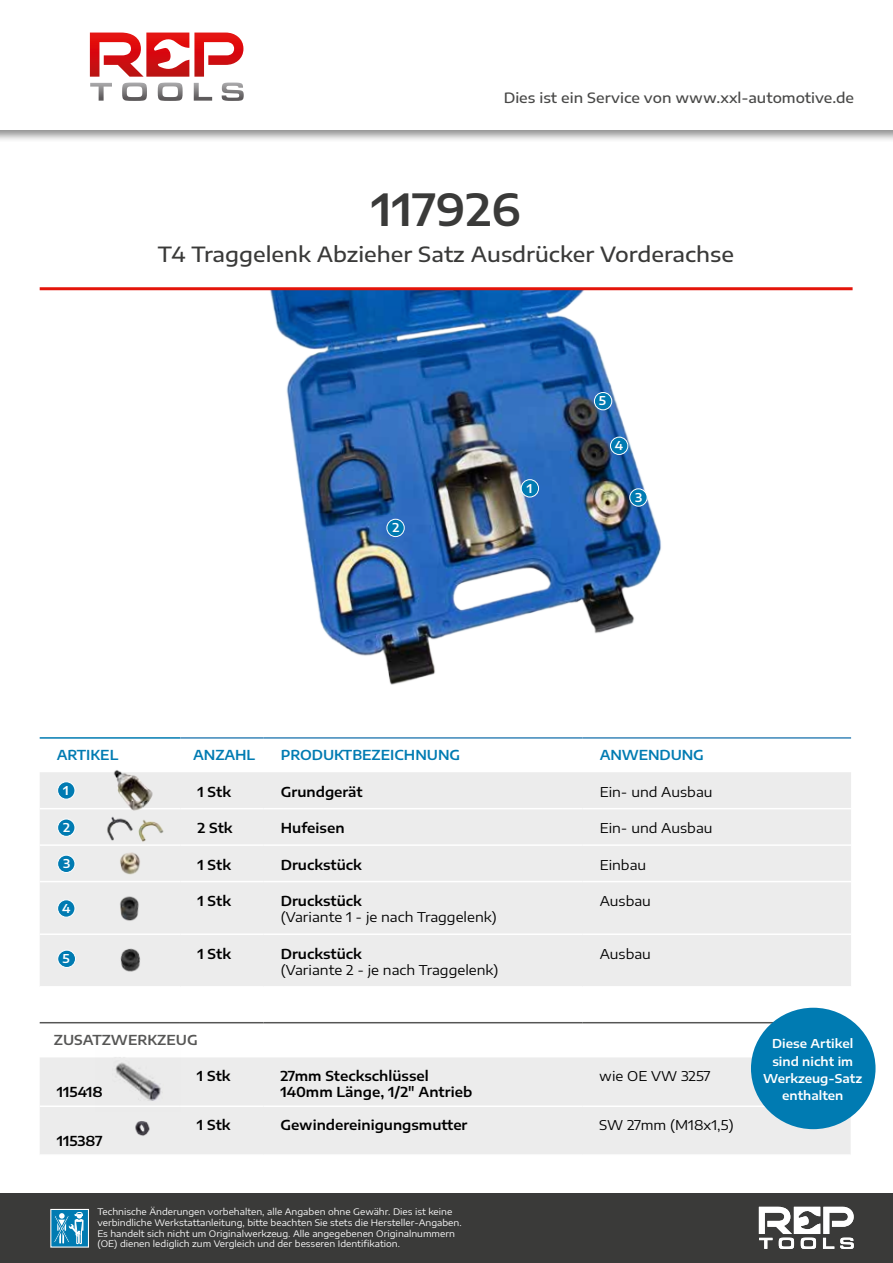
<style>
.page{position:relative;width:893px;height:1263px;background:#fff}
.page>*{position:absolute;margin:0;border:0;box-sizing:border-box;transform-origin:0 0}
.t1{font:600 43.5px "Encode Sans Expanded";letter-spacing:-.005em;color:#3a3a39}
.t2{font:500 21px "Encode Sans Expanded";color:#3a3a39}
.t3{font:500 14.25px "Encode Sans Expanded";color:#484847}
.t4{font:600 13.5px/16.2px "Encode Sans Expanded";color:#000}
.t5{font:13.5px "Encode Sans Expanded";color:#000}
.t6{font:600 13.5px "Encode Sans Expanded";color:#007bb2}
.t7{font:600 13.5px "Encode Sans Expanded";color:#565655}
.t8{font:600 12px/17.1px "Encode Sans Expanded";color:#fff;text-align:center}
.t9{font:9px/10.8px "Encode Sans Expanded";color:#fff}
</style>
<div class="page">
<div style="left:0;top:0;width:893px;height:143px;background:#000;opacity:.45"></div>
<div style="left:0;top:0;width:893px;height:130px;background:#fff"></div>
<div style="left:0;top:1193px;width:893px;height:70px;background:#3a3a39"></div>
<div style="left:51px;top:1209px;width:37px;height:38px;background:#007bb2"></div>
<div style="left:50px;top:1209px;width:39px;height:38px;border:1px solid #fff"></div>
<svg style="left:54px;top:1212px;width:29px;height:32px"></svg>
<svg style="left:759px;top:1207px;width:95px;height:42px"></svg>
<svg style="left:90px;top:33px;width:153px;height:44px"></svg>
<svg style="left:90px;top:83px;width:22px;height:18px"></svg>
<svg style="left:122px;top:83px;width:25px;height:18px"></svg>
<svg style="left:158px;top:83px;width:25px;height:18px"></svg>
<svg style="left:194px;top:83px;width:18px;height:18px"></svg>
<svg style="left:222px;top:83px;width:22px;height:18px"></svg>
<img style="left:41px;top:290px;width:812px;height:395px">
<div style="left:40px;top:772px;width:811px;height:214px;background:#ececec"></div>
<hr style="left:40px;top:808px;width:140px;height:1px;background:#fff">
<hr style="left:180px;top:808px;width:84px;height:1px;background:#fff">
<hr style="left:264px;top:808px;width:319px;height:1px;background:#fff">
<hr style="left:583px;top:808px;width:268px;height:1px;background:#fff">
<hr style="left:40px;top:844px;width:140px;height:2px;background:#fff">
<hr style="left:180px;top:844px;width:84px;height:2px;background:#fff">
<hr style="left:264px;top:844px;width:319px;height:2px;background:#fff">
<hr style="left:583px;top:844px;width:268px;height:2px;background:#fff">
<hr style="left:40px;top:881px;width:140px;height:1px;background:#fff">
<hr style="left:180px;top:881px;width:84px;height:1px;background:#fff">
<hr style="left:264px;top:881px;width:319px;height:1px;background:#fff">
<hr style="left:583px;top:881px;width:268px;height:1px;background:#fff">
<hr style="left:40px;top:933px;width:140px;height:2px;background:#fff">
<hr style="left:180px;top:933px;width:84px;height:2px;background:#fff">
<hr style="left:264px;top:933px;width:319px;height:2px;background:#fff">
<hr style="left:583px;top:933px;width:268px;height:2px;background:#fff">
<hr style="left:40px;top:737px;width:140px;height:2px;background:#007bb2">
<hr style="left:180px;top:737px;width:84px;height:2px;background:#3a86b9">
<hr style="left:264px;top:737px;width:319px;height:2px;background:#3a86b9">
<hr style="left:583px;top:737px;width:268px;height:2px;background:#3a86b9">
<div style="left:58px;top:782px;width:17px;height:17px;background:#007bb2;border-radius:50%"></div>
<div style="left:57px;top:781px;width:18px;height:18px;border:1px solid #fff;border-radius:50%"></div>
<div style="left:58px;top:819px;width:17px;height:17px;background:#007bb2;border-radius:50%"></div>
<div style="left:57px;top:818px;width:18px;height:19px;border:1px solid #fff;border-radius:50%"></div>
<div style="left:58px;top:855px;width:17px;height:17px;background:#007bb2;border-radius:50%"></div>
<div style="left:57px;top:855px;width:18px;height:18px;border:1px solid #fff;border-radius:50%"></div>
<div style="left:58px;top:900px;width:17px;height:17px;background:#007bb2;border-radius:50%"></div>
<div style="left:57px;top:899px;width:18px;height:18px;border:1px solid #fff;border-radius:50%"></div>
<div style="left:58px;top:950px;width:18px;height:17px;background:#007bb2;border-radius:50%"></div>
<div style="left:57px;top:950px;width:19px;height:18px;border:1px solid #fff;border-radius:50%"></div>
<div style="left:521px;top:480px;width:18px;height:17px;background:#007bb2;border-radius:50%"></div>
<div style="left:521px;top:479px;width:18px;height:18px;border:1px solid #fff;border-radius:50%"></div>
<div style="left:387px;top:519px;width:17px;height:18px;background:#007bb2;border-radius:50%"></div>
<div style="left:386px;top:519px;width:19px;height:18px;border:1px solid #fff;border-radius:50%"></div>
<div style="left:630px;top:489px;width:17px;height:17px;background:#007bb2;border-radius:50%"></div>
<div style="left:629px;top:488px;width:19px;height:19px;border:1px solid #fff;border-radius:50%"></div>
<div style="left:610px;top:437px;width:18px;height:17px;background:#007bb2;border-radius:50%"></div>
<div style="left:610px;top:437px;width:18px;height:18px;border:1px solid #fff;border-radius:50%"></div>
<div style="left:594px;top:392px;width:18px;height:18px;background:#007bb2;border-radius:50%"></div>
<div style="left:594px;top:392px;width:18px;height:18px;border:1px solid #fff;border-radius:50%"></div>
<svg style="left:40px;top:1023px;width:732px;height:32px"></svg>
<div style="left:40px;top:1057px;width:811px;height:97px;background:#ececec"></div>
<hr style="left:40px;top:1105px;width:140px;height:2px;background:#fff">
<hr style="left:180px;top:1105px;width:83px;height:2px;background:#fff">
<hr style="left:263px;top:1105px;width:319px;height:2px;background:#fff">
<hr style="left:582px;top:1105px;width:269px;height:2px;background:#fff">
<hr style="left:40px;top:1022px;width:140px;height:1px;background:#565655">
<hr style="left:180px;top:1022px;width:83px;height:1px;background:#565655">
<hr style="left:263px;top:1022px;width:319px;height:1px;background:#565655">
<hr style="left:582px;top:1022px;width:269px;height:1px;background:#565655">
<div style="left:751px;top:1008px;width:124px;height:121px;background:#007bb2;border-radius:50%"></div>
<img style="left:109px;top:770px;width:46px;height:41px">
<img style="left:120px;top:1111px;width:46px;height:30px">
<img style="left:95px;top:1049px;width:85px;height:62px">
<hr style="left:40px;top:287px;width:813px;height:3px;background:#e4140a">
<img style="left:105px;top:816px;width:21px;height:28px">
<img style="left:115px;top:851px;width:29px;height:27px">
<img style="left:115px;top:894px;width:28px;height:30px">
<img style="left:117px;top:945px;width:28px;height:31px">
<img style="left:126px;top:815px;width:41px;height:33px">
<h3 class="t3" style="left:504px;top:87px;width:352px">Dies ist ein Service von www.xxl-automotive.de</h3>
<h1 class="t1" style="left:371px;top:178px;width:151px">117926</h1>
<h2 class="t2" style="left:158px;top:239px;width:578px">T4 Traggelenk Abzieher Satz Ausdrücker Vorderachse</h2>
<h3 class="t8" style="left:392px;top:518px;width:9px">2</h3>
<h3 class="t8" style="left:527px;top:479px;width:7px">1</h3>
<h3 class="t8" style="left:599px;top:392px;width:9px">5</h3>
<h3 class="t8" style="left:615px;top:436px;width:10px">4</h3>
<h3 class="t8" style="left:635px;top:488px;width:9px">3</h3>
<h3 class="t6" style="left:57px;top:745px;width:63px">Artikel</h3>
<h3 class="t6" style="left:193px;top:745px;width:64px">Anzahl</h3>
<h3 class="t6" style="left:281px;top:745px;width:181px">Produktbezeichnung</h3>
<h3 class="t6" style="left:600px;top:745px;width:106px">Anwendung</h3>
<h3 class="t4" style="left:197px;top:783px;width:35px">1 Stk</h3>
<h3 class="t4" style="left:281px;top:783px;width:83px">Grundgerät</h3>
<h3 class="t5" style="left:600px;top:782px;width:114px">Ein- und Ausbau</h3>
<h3 class="t4" style="left:197px;top:819px;width:37px">2 Stk</h3>
<h3 class="t4" style="left:281px;top:819px;width:65px">H ufeisen</h3>
<h3 class="t5" style="left:600px;top:819px;width:114px">Ein- und Ausbau</h3>
<h3 class="t4" style="left:197px;top:856px;width:35px">1 Stk</h3>
<h3 class="t4" style="left:281px;top:856px;width:83px">Druckstück</h3>
<h3 class="t5" style="left:600px;top:855px;width:48px">Einbau</h3>
<h3 class="t4" style="left:197px;top:892px;width:35px">1 Stk</h3>
<h3 class="t4" style="left:281px;top:892px;width:83px">Druckstück</h3>
<h3 class="t5" style="left:281px;top:908px;width:217px">(Variante 1 - je nach Traggelenk)</h3>
<h3 class="t8" style="left:63px;top:781px;width:7px">1</h3>
<h3 class="t8" style="left:63px;top:818px;width:9px">2</h3>
<h3 class="t8" style="left:63px;top:854px;width:9px">3</h3>
<h3 class="t8" style="left:62px;top:899px;width:10px">4</h3>
<h3 class="t5" style="left:600px;top:891px;width:53px">Ausbau</h3>
<h3 class="t8" style="left:63px;top:949px;width:9px">5</h3>
<h3 class="t4" style="left:197px;top:945px;width:35px">1 Stk</h3>
<h3 class="t4" style="left:281px;top:945px;width:83px">Druckstück</h3>
<h3 class="t5" style="left:281px;top:960px;width:219px">(Variante 2 - je nach Traggelenk)</h3>
<h3 class="t7" style="left:54px;top:1030px;width:146px">Zusatzwerkzeug</h3>
<h3 class="t5" style="left:600px;top:944px;width:53px">Ausbau</h3>
<h3 class="t4" style="left:57px;top:1083px;width:47px">115418</h3>
<h3 class="t4" style="left:57px;top:1132px;width:48px">115387</h3>
<h3 class="t4" style="left:197px;top:1067px;width:35px">1 Stk</h3>
<h3 class="t4" style="left:280px;top:1067px;width:193px">27mm Steckschlüssel<br>140mm Länge, 1/2" Antrieb</h3>
<h3 class="t5" style="left:599px;top:1066px;width:113px">wie OE VW 3257</h3>
<h3 class="t4" style="left:197px;top:1115px;width:35px">1 Stk</h3>
<h3 class="t4" style="left:280px;top:1115px;width:189px">Gewindereinigungsmutter</h3>
<h3 class="t5" style="left:599px;top:1115px;width:136px">SW 27mm (M18x1,5)</h3>
<p class="t9" style="left:97px;top:1206px;width:366px">Technische Änderungen vorbehalten, alle Angaben ohne Gewähr. Dies ist keine verbindliche Werkstattanleitung, bitte beachten Sie stets die Hersteller-Angaben.<br>Es handelt sich nicht um Originalwerkzeug. Alle angegebenen Originalnummern (OE) dienen lediglich zum Vergleich und der besseren Identifikation.</p>
<h3 class="t8" style="left:763px;top:1035px;width:101px">Diese Artikel sind nicht im<br>Werkzeug-Satz enthalten</h3>
</div>
